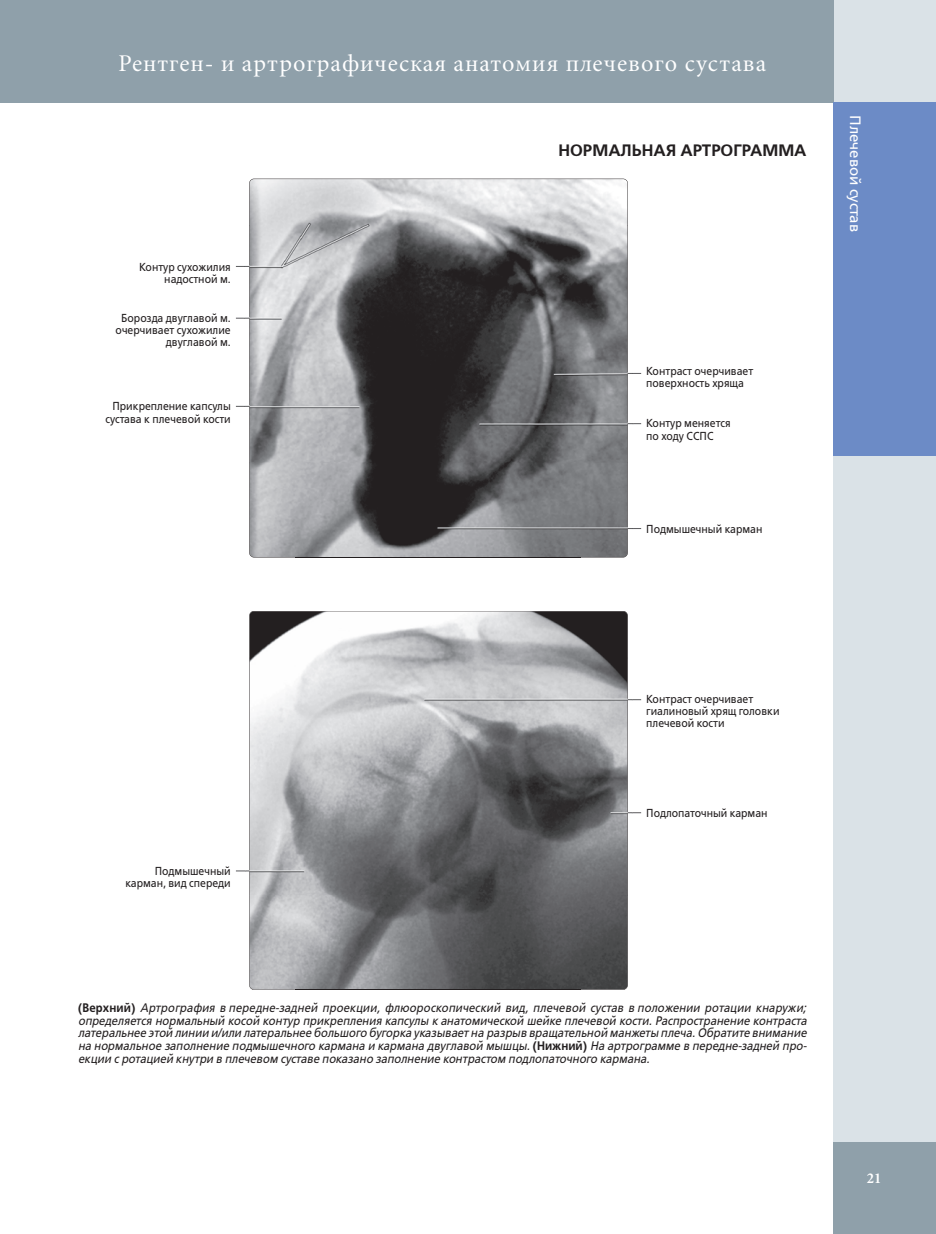
<style>
.page{position:relative;width:936px;height:1234px;background:#fff}
.page>*{position:absolute;margin:0;border:0;box-sizing:border-box;transform-origin:0 0}
.t1{font:24px "Minion Cyr";letter-spacing:.04em;color:#fff}
.t2{font:16.5px "Free Set Demi C";color:#231f20}
.t3{font:15px "Free Set C";color:#fff}
.t4{font:700 15px "Minion Cyr";color:#fff}
.t5{font:italic 12.3px/12.8px "Free Set C";color:#231f20;text-align:justify;scale:.91 1}
.t6{font:11.55px/12px "Free Set C";color:#231f20;text-align:right;scale:.91 1}
.s1{font-family:"Free Set Demi C";font-style:normal}
</style>
<div class="page">
<div style="left:833px;top:0;width:102px;height:1142px;background:#dae2e7"></div>
<div style="left:833px;top:1142px;width:102px;height:91px;background:#8fa0aa"></div>
<div style="left:0;top:0;width:833px;height:102px;background:#8fa0aa"></div>
<div style="left:833px;top:102px;width:102px;height:353px;background:#6c8bc6"></div>
<img style="left:236px;top:265px;width:13px;height:142px">
<img style="left:627px;top:181px;width:14px;height:374px">
<img style="left:297px;top:226px;width:283px;height:331px">
<img style="left:249px;top:179px;width:378px;height:47px">
<img style="left:249px;top:225px;width:47px;height:332px">
<img style="left:580px;top:225px;width:47px;height:332px">
<img style="left:296px;top:557px;width:284px;height:1px">
<img style="left:627px;top:613px;width:14px;height:375px">
<img style="left:297px;top:658px;width:283px;height:331px">
<img style="left:236px;top:870px;width:13px;height:2px">
<img style="left:249px;top:611px;width:378px;height:47px">
<img style="left:249px;top:657px;width:47px;height:332px">
<img style="left:580px;top:657px;width:47px;height:332px">
<img style="left:296px;top:989px;width:284px;height:1px">
<h1 class="t1" style="left:118px;top:49px;width:649px">Рентген- и артрографическая анатомия плечевого сустава</h1>
<p class="t6" style="left:139px;top:261px;width:102px">Контур сухожилия надостной м.</p>
<p class="t6" style="left:116px;top:312px;width:128px">Борозда двуглавой м. очерчивает сухожилие двуглавой м.</p>
<p class="t6" style="left:106px;top:400px;width:139px;text-align:center">Прикрепление капсулы сустава к плечевой кости</p>
<h2 class="t2" style="left:558px;top:141px;width:250px">НОРМАЛЬНАЯ АРТРОГРАММА</h2>
<p class="t6" style="left:646px;top:365px;width:119px;text-align:left">Контраст очерчивает поверхность хряща</p>
<p class="t6" style="left:646px;top:417px;width:94px;text-align:left">Контур меняется по ходу ССПС</p>
<p class="t6" style="left:646px;top:522px;width:129px">Подмышечный карман</p>
<p class="t3" style="left:863px;top:115px;width:119px;rotate:90deg">Плечевой сустав</p>
<p class="t6" style="left:646px;top:692px;width:148px;text-align:left">Контраст очерчивает гиалиновый хрящ головки плечевой кости</p>
<p class="t6" style="left:125px;top:864px;width:117px">Подмышечный карман, вид спереди</p>
<p class="t6" style="left:646px;top:807px;width:135px">Подлопаточный карман</p>
<p class="t5" style="left:78px;top:1001px;width:802px"><span class="s1">(Верхний)</span> Артрография в передне-задней проекции, флюороскопический вид, плечевой сустав в положении ротации кнаружи; определяется нормальный косой контур прикрепления капсулы к анатомической шейке плечевой кости. Распространение контраста латеральнее этой линии и/или латеральнее большого бугорка указывает на разрыв вращательной манжеты плеча. Обратите внимание на нормальное заполнение подмышечного кармана и кармана двуглавой мышцы. <span class="s1">(Нижний)</span> На артрограмме в передне-задней про&shy;екции с ротацией кнутри в плечевом суставе показано заполнение контрастом подлопаточного кармана.</p>
<p class="t4" style="left:866px;top:1169px;width:16px">21</p>
</div>
